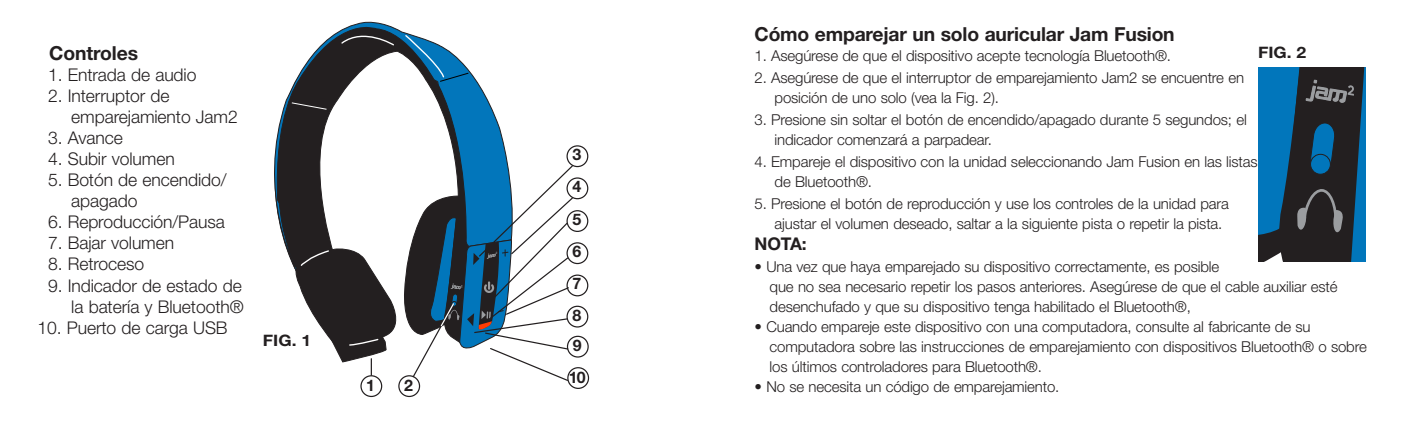
<style>
.page{position:relative;width:1418px;height:426px;background:#fff}
.page>*{position:absolute;margin:0;border:0;box-sizing:border-box;transform-origin:0 0}
.Headers{font:700 19.25px "Helvetica Neue LT Std";letter-spacing:-.01em;color:#231f20}
.numbering_in_a_list{font:300 17.5px/21px "Helvetica Neue LT Std";letter-spacing:-.005em;color:#231f20}
.body{font:700 17.5px "Helvetica Neue LT Std";color:#231f20}
.legal_tabs{font:700 16px "Helvetica Neue LT Std";color:#231f20}
.legal_tabs-2{font:700 15.75px "Helvetica Neue LT Std";color:#231f20;scale:1.11 1}
.body_numbering{font:300 15px/20px "Helvetica Neue LT Std";letter-spacing:-.01em;color:#231f20}
.body_bullets{font:300 15px/20px "Helvetica Neue LT Std";letter-spacing:-.01em;color:#231f20}
</style>
<div class="page">
<div style="left:567px;top:366px;width:22px;height:22px;border:1px solid #231f20;border-radius:50%"></div>
<div style="left:567px;top:335px;width:21px;height:22px;border:1px solid #231f20;border-radius:50%"></div>
<div style="left:398px;top:374px;width:22px;height:22px;border:1px solid #231f20;border-radius:50%"></div>
<div style="left:566px;top:305px;width:22px;height:22px;border:1px solid #231f20;border-radius:50%"></div>
<div style="left:566px;top:274px;width:22px;height:22px;border:1px solid #231f20;border-radius:50%"></div>
<svg style="left:274px;top:21px;width:234px;height:240px"></svg>
<svg style="left:291px;top:102px;width:36px;height:8px"></svg>
<svg style="left:404px;top:34px;width:65px;height:48px"></svg>
<svg style="left:340px;top:27px;width:55px;height:19px"></svg>
<div style="left:566px;top:242px;width:22px;height:22px;border:1px solid #231f20;border-radius:50%"></div>
<div style="left:566px;top:210px;width:22px;height:22px;border:1px solid #231f20;border-radius:50%"></div>
<div style="left:360px;top:374px;width:22px;height:22px;border:1px solid #231f20;border-radius:50%"></div>
<div style="left:566px;top:177px;width:22px;height:22px;border:1px solid #231f20;border-radius:50%"></div>
<div style="left:566px;top:145px;width:22px;height:22px;border:1px solid #231f20;border-radius:50%"></div>
<svg style="left:1258px;top:68px;width:106px;height:193px;background:#1d435c"></svg>
<svg style="left:1309px;top:153px;width:21px;height:22px"></svg>
<div style="left:1309px;top:153px;width:22px;height:22px;border:1px solid #231f20;border-radius:9px"></div>
<svg style="left:291px;top:164px;width:283px;height:217px"></svg>
<p class="Headers" style="left:49px;top:41px;width:90px">Controles</p>
<p class="numbering_in_a_list" style="left:48px;top:64px;width:150px">1. Entrada de audio</p>
<p class="numbering_in_a_list" style="left:71px;top:85px;width:168px;text-indent:-23px">2. Interruptor de emparejamiento Jam2</p>
<p class="numbering_in_a_list" style="left:48px;top:127px;width:76px">3. Avance</p>
<p class="numbering_in_a_list" style="left:48px;top:148px;width:128px">4. Subir volumen</p>
<p class="numbering_in_a_list" style="left:71px;top:169px;width:157px;text-indent:-23px">5. Botón de encendido/ apagado</p>
<p class="numbering_in_a_list" style="left:48px;top:211px;width:178px">6. Reproducción/Pausa</p>
<p class="numbering_in_a_list" style="left:48px;top:232px;width:128px">7. Bajar volumen</p>
<p class="numbering_in_a_list" style="left:48px;top:253px;width:98px">8. Retroceso</p>
<p class="numbering_in_a_list" style="left:48px;top:274px;width:197px;text-align:right">9. Indicador de estado de la batería y Bluetooth®</p>
<p class="numbering_in_a_list" style="left:38px;top:316px;width:192px">10. Puerto de carga USB</p>
<p class="legal_tabs-2" style="left:263px;top:330px;width:45px">FIG. 1</p>
<p class="legal_tabs" style="left:366px;top:375px;width:10px">1</p>
<p class="legal_tabs" style="left:404px;top:375px;width:10px">2</p>
<p class="legal_tabs" style="left:572px;top:144px;width:10px">3</p>
<p class="legal_tabs" style="left:572px;top:176px;width:10px">4</p>
<p class="legal_tabs" style="left:572px;top:209px;width:10px">5</p>
<p class="legal_tabs" style="left:572px;top:241px;width:10px">6</p>
<p class="legal_tabs" style="left:572px;top:273px;width:10px">7</p>
<p class="legal_tabs" style="left:572px;top:304px;width:10px">8</p>
<p class="legal_tabs" style="left:572px;top:334px;width:10px">9</p>
<p class="legal_tabs" style="left:569px;top:367px;width:18px">10</p>
<p class="Headers" style="left:754px;top:23px;width:422px">Cómo emparejar un solo auricular Jam Fusion</p>
<p class="body_numbering" style="left:754px;top:46px;width:418px">1. Asegúrese de que el dispositivo acepte tecnología Bluetooth®.</p>
<p class="body_numbering" style="left:774px;top:67px;width:471px;text-indent:-20px">2. Asegúrese de que el interruptor de emparejamiento Jam2 se encuentre en posición de uno solo (vea la Fig. 2).</p>
<p class="body_numbering" style="left:774px;top:109px;width:474px;text-indent:-20px">3. Presione sin soltar el botón de encendido/apagado durante 5 segundos; el indicador comenzará a parpadear.</p>
<p class="body_numbering" style="left:774px;top:151px;width:484px;text-indent:-20px">4. Empareje el dispositivo con la unidad seleccionando Jam Fusion en las listas de Bluetooth®.</p>
<p class="body_numbering" style="left:774px;top:193px;width:456px;text-indent:-20px">5. Presione el botón de reproducción y use los controles de la unidad para ajustar el volumen deseado, saltar a la siguiente pista o repetir la pista.</p>
<p class="body" style="left:754px;top:233px;width:54px">NOTA:</p>
<p class="body_bullets" style="left:769px;top:256px;width:569px;text-indent:-15px">• Una vez que haya emparejado su dispositivo correctamente, es posible<br>que no sea necesario repetir los pasos anteriores. Asegúrese de que el cable auxiliar esté desenchufado y que su dispositivo tenga habilitado el Bluetooth®,</p>
<p class="body_bullets" style="left:769px;top:316px;width:599px;text-indent:-15px">• Cuando empareje este dispositivo con una computadora, consulte al fabricante de su computadora sobre las instrucciones de emparejamiento con dispositivos Bluetooth® o sobre los últimos controladores para Bluetooth®.</p>
<p class="body_bullets" style="left:754px;top:376px;width:306px">• No se necesita un código de emparejamiento.</p>
<p class="legal_tabs-2" style="left:1257px;top:43px;width:45px">FIG. 2</p>
</div>
